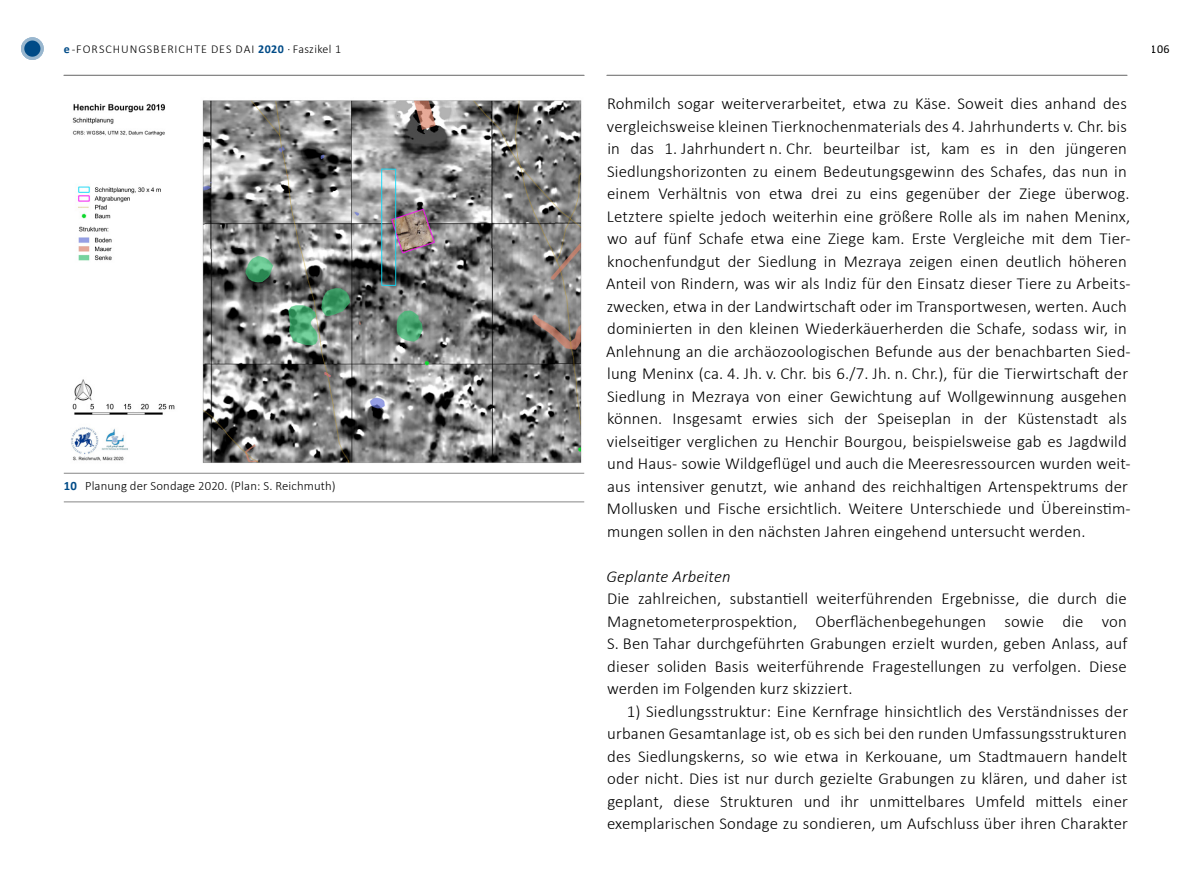
<style>
.page{position:relative;width:1191px;height:893px;background:#fff}
.page>*{position:absolute;margin:0;border:0;box-sizing:border-box;transform-origin:0 0}
.t1{font:300 16.8px/22.5px "Calibri";letter-spacing:.01em;color:#000;text-align:justify}
.t2{font:italic 300 16.8px "Calibri";letter-spacing:.01em;color:#000}
.t3{font:300 12.75px "Calibri";letter-spacing:.01em;color:#000}
.t4{font:300 12px "Calibri";letter-spacing:.08em;color:#000}
.t5{font:12px "Calibri";color:#000}
.s1{font-weight:700;color:#004b87}
</style>
<div class="page">
<hr style="left:607px;top:75px;width:520px;height:1px;background:#878787">
<hr style="left:64px;top:75px;width:520px;height:1px;background:#878787">
<svg style="left:23px;top:39px;width:19px;height:19px"></svg>
<div style="left:21px;top:37px;width:23px;height:23px;border:3px solid #99b7cf;border-radius:50%"></div>
<hr style="left:64px;top:473px;width:520px;height:1px;background:#878787">
<hr style="left:64px;top:502px;width:520px;height:1px;background:#878787">
<img style="left:71px;top:100px;width:511px;height:363px">
<p class="t4" style="left:64px;top:41px;width:279px"><span class="s1">e</span>-FORSCHUNGSBERICHTE DES DAI <span class="s1">2020</span> · Faszikel 1</p>
<p class="t5" style="left:1151px;top:41px;width:20px">106</p>
<p class="t3" style="left:64px;top:478px;width:273px"><span class="s1">10</span> Planung der Sondage 2020. (Plan: S. Reichmuth)</p>
<p class="t1" style="left:606px;top:92px;width:526px;text-align:left">Rohmilch sogar weiterverarbeitet, etwa zu Käse. Soweit dies anhand des vergleichsweise kleinen Tierknochenmaterials des 4. Jahrhunderts v. Chr. bis in das 1. Jahrhundert n. Chr. beurteilbar ist, kam es in den jüngeren Siedlungshorizonten zu einem Bedeutungsgewinn des Schafes, das nun in einem Verhältnis von etwa drei zu eins gegenüber der Ziege überwog.<br>Letztere spielte jedoch weiterhin eine größere Rolle als im nahen Meninx, wo auf fünf Schafe etwa eine Ziege kam. Erste Vergleiche mit dem Tier&shy;knochenfundgut der Siedlung in Mezraya zeigen einen deutlich höheren Anteil von Rindern, was wir als Indiz für den Einsatz dieser Tiere zu Arbeits&shy;zwecken, etwa in der Landwirtschaft oder im Transportwesen, werten. Auch dominierten in den kleinen Wiederkäuerherden die Schafe, sodass wir, in Anlehnung an die archäozoologischen Befunde aus der benachbarten Sied&shy;lung Meninx (ca. 4. Jh. v. Chr. bis 6./7. Jh. n. Chr.), für die Tierwirtschaft der Siedlung in Mezraya von einer Gewichtung auf Wollgewinnung ausgehen können. Insgesamt erwies sich der Speiseplan in der Küstenstadt als vielseitiger verglichen zu Henchir Bourgou, beispielsweise gab es Jagdwild und Haus- sowie Wildgeflügel und auch die Meeresressourcen wurden weit&shy;aus intensiver genutzt, wie anhand des reichhaltigen Artenspektrums der Mollusken und Fische ersichtlich. Weitere Unterschiede und Übereinstim&shy;mungen sollen in den nächsten Jahren eingehend untersucht werden.</p>
<p class="t2" style="left:606px;top:566px;width:126px">Geplante Arbeiten</p>
<p class="t1" style="left:607px;top:587px;width:522px">Die zahlreichen, substantiell weiterführenden Ergebnisse, die durch die Magnetometerprospektion, Oberflächenbegehungen sowie die von S. Ben Tahar durchgeführten Grabungen erzielt wurden, geben Anlass, auf dieser soliden Basis weiterführende Fragestellungen zu verfolgen. Diese werden im Folgenden kurz skizziert.</p>
<p class="t1" style="left:607px;top:700px;width:522px;text-indent:20px">1) Siedlungsstruktur: Eine Kernfrage hinsichtlich des Verständnisses der urbanen Gesamtanlage ist, ob es sich bei den runden Umfassungsstrukturen des Siedlungskerns, so wie etwa in Kerkouane, um Stadtmauern handelt oder nicht. Dies ist nur durch gezielte Grabungen zu klären, und daher ist geplant, diese Strukturen und ihr unmittelbares Umfeld mittels einer exemplarischen Sondage zu sondieren, um Aufschluss über ihren Charakter</p>
</div>
